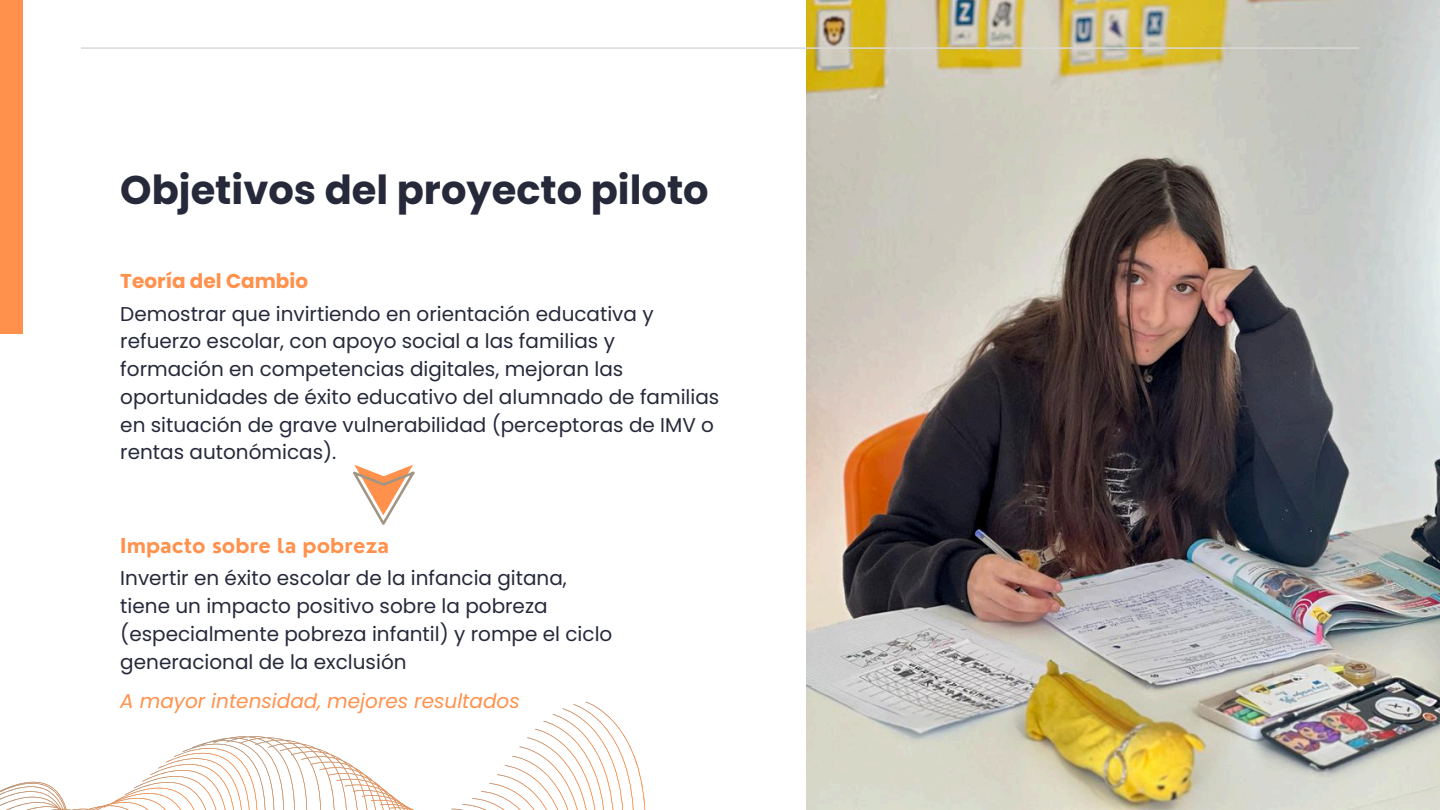
<style>
.page{position:relative;width:1440px;height:810px;background:#fff}
.page>*{position:absolute;margin:0;border:0;box-sizing:border-box;transform-origin:0 0}
.t1{font:700 40px "Poppins";color:#26293a}
.t2{font:20px/27.8px "Poppins";color:#26293a}
.t3{font:italic 20px "Poppins";color:#ff914d}
.t4{font:700 20px "Nourd";color:#ff914d}
.t5{font:700 20px "Poppins";color:#ff914d}
</style>
<div class="page">
<img style="left:806px;top:0;width:634px;height:810px">
<hr style="left:81px;top:47px;width:1278px;height:2px;background:#d9d9d9">
<div style="left:0;top:0;width:23px;height:334px;background:#ff914d"></div>
<svg style="left:0;top:702px;width:645px;height:108px"></svg>
<svg style="left:353px;top:465px;width:61px;height:60px"></svg>
<p class="t1" style="left:120px;top:162px;width:590px">Objetivos del proyecto piloto</p>
<h2 class="t5" style="left:120px;top:267px;width:189px">Teoría del Cambio</h2>
<p class="t2" style="left:120px;top:300px;width:601px">Demostrar que invirtiendo en orientación educativa y refuerzo escolar, con apoyo social a las familias y formación en competencias digitales, mejoran las oportunidades de éxito educativo del alumnado de familias en situación de grave vulnerabilidad (perceptoras de IMV o rentas autonómicas).</p>
<h1 class="t4" style="left:120px;top:533px;width:270px">Impacto sobre la pobreza</h1>
<h2 class="t2" style="left:120px;top:564px;width:494px">Invertir en éxito escolar de la infancia gitana, tiene un impacto positivo sobre la pobreza (especialmente pobreza infantil) y rompe el ciclo generacional de la exclusión</h2>
<p class="t3" style="left:120px;top:687px;width:401px">A mayor intensidad, mejores resultados</p>
</div>
